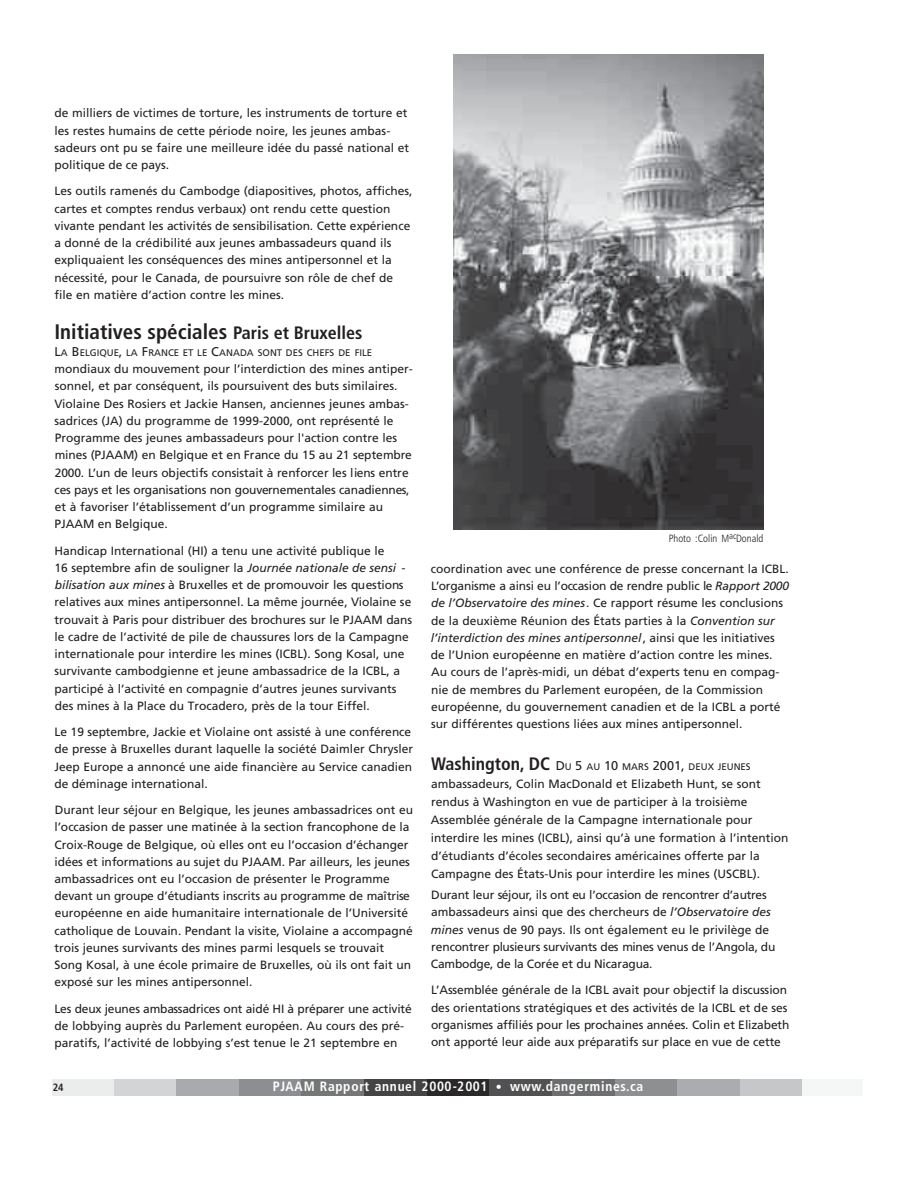
<style>
.page{position:relative;width:918px;height:1188px;background:#fff}
.page>*{position:absolute;margin:0;border:0;box-sizing:border-box;transform-origin:0 0}
.t1{font:700 condensed 21px "Frutiger";color:#231f20}
.t2{font:700 condensed 13.5px "Frutiger";letter-spacing:.055em;color:#fff}
.t3{font:12px/17.2px "Frutiger";color:#231f20}
.t4{font:300 condensed 10.5px "Frutiger";color:#231f20}
.t5{font:700 condensed 10.5px "Frutiger";color:#231f20}
.t6{font:9.6px "Frutiger";color:#231f20}
.s1{font-size:18px}
.s2{font-size:12.75px}
.s3{font-style:italic}
.s4{font-weight:700;font-stretch:condensed;font-size:18px}
.s5{font-size:12px}
</style>
<div class="page">
<img style="left:53px;top:1079px;width:749px;height:16px">
<img style="left:454px;top:54px;width:310px;height:476px">
<p class="t3" style="left:54px;top:106px;width:356px">de milliers de victimes de torture, les instruments de torture et les restes humains de cette période noire, les jeunes ambas&shy;sadeurs ont pu se faire une meilleure idée du passé national et politique de ce pays.</p>
<p class="t3" style="left:55px;top:183px;width:359px">Les outils ramenés du Cambodge (diapositives, photos, affiches, cartes et comptes rendus verbaux) ont rendu cette question vivante pendant les activités de sensibilisation. Cette expérience a donné de la crédibilité aux jeunes ambassadeurs quand ils expliquaient les conséquences des mines antipersonnel et la nécessité, pour le Canada, de poursuivre son rôle de chef de file en matière d’action contre les mines.</p>
<h1 class="t1" style="left:54px;top:323px;width:310px">Initiatives spéciales <span class="s1">Paris et Bruxelles</span></h1>
<p class="t6" style="left:54px;top:349px;width:319px"><span class="s2">L</span>A <span class="s2">B</span>ELGIQUE<span class="s2">,</span> LA <span class="s2">F</span>RANCE ET LE <span class="s2">C</span>ANADA SONT DES CHEFS DE FILE</p>
<p class="t3" style="left:54px;top:361px;width:360px">mondiaux du mouvement pour l’interdiction des mines antiper&shy;sonnel, et par conséquent, ils poursuivent des buts similaires.<br>Violaine Des Rosiers et Jackie Hansen, anciennes jeunes ambas&shy;sadrices (JA) du programme de 1999-2000, ont représenté le Programme des jeunes ambassadeurs pour l'action contre les mines (PJAAM) en Belgique et en France du 15 au 21 septembre 2000. L’un de leurs objectifs consistait à renforcer les liens entre ces pays et les organisations non gouvernementales canadiennes, et à favoriser l’établissement d’un programme similaire au PJAAM en Belgique.</p>
<p class="t3" style="left:54px;top:543px;width:359px">Handicap International (HI) a tenu une activité publique le<br>16 septembre afin de souligner la <span class="s3">Journée nationale de sensi - bilisation aux mines</span> à Bruxelles et de promouvoir les questions relatives aux mines antipersonnel. La même journée, Violaine se trouvait à Paris pour distribuer des brochures sur le PJAAM dans le cadre de l’activité de pile de chaussures lors de la Campagne internationale pour interdire les mines (ICBL). Song Kosal, une survivante cambodgienne et jeune ambassadrice de la ICBL, a participé à l’activité en compagnie d’autres jeunes survivants des mines à la Place du Trocadero, près de la tour Eiffel.</p>
<p class="t3" style="left:54px;top:724px;width:360px">Le 19 septembre, Jackie et Violaine ont assisté à une conférence de presse à Bruxelles durant laquelle la société Daimler Chrysler Jeep Europe a annoncé une aide financière au Service canadien de déminage international.</p>
<p class="t3" style="left:54px;top:802px;width:360px">Durant leur séjour en Belgique, les jeunes ambassadrices ont eu l’occasion de passer une matinée à la section francophone de la Croix-Rouge de Belgique, où elles ont eu l’occasion d’échanger idées et informations au sujet du PJAAM. Par ailleurs, les jeunes ambassadrices ont eu l’occasion de présenter le Programme devant un groupe d’étudiants inscrits au programme de maîtrise européenne en aide humanitaire internationale de l’Université catholique de Louvain. Pendant la visite, Violaine a accompagné trois jeunes survivants des mines parmi lesquels se trouvait Song Kosal, à une école primaire de Bruxelles, où ils ont fait un exposé sur les mines antipersonnel.</p>
<p class="t3" style="left:54px;top:1001px;width:359px">Les deux jeunes ambassadrices ont aidé HI à préparer une activité de lobbying auprès du Parlement européen. Au cours des pré&shy;paratifs, l’activité de lobbying s’est tenue le 21 septembre en</p>
<p class="t4" style="left:669px;top:534px;width:96px">Photo :Colin M<sup>ac</sup>Donald</p>
<p class="t3" style="left:431px;top:561px;width:360px">coordination avec une conférence de presse concernant la ICBL.<br>L’organisme a ainsi eu l’occasion de rendre public le <span class="s3">Rapport 2000 de l’Observatoire des mines</span>. Ce rapport résume les conclusions de la deuxième Réunion des États parties à la <span class="s3">Convention sur l’interdiction des mines antipersonnel</span>, ainsi que les initiatives de l’Union européenne en matière d’action contre les mines.<br>Au cours de l’après-midi, un débat d’experts tenu en compag&shy;nie de membres du Parlement européen, de la Commission européenne, du gouvernement canadien et de la ICBL a porté sur différentes questions liées aux mines antipersonnel.</p>
<p class="t6" style="left:431px;top:762px;width:321px"><span class="s4">Washington, DC</span> <span class="s2">D</span>U <span class="s2">5</span> AU <span class="s2">10</span> MARS <span class="s2">2001,</span> DEUX JEUNES</p>
<p class="t3" style="left:431px;top:775px;width:359px;line-height:18px">ambassadeurs, Colin MacDonald et Elizabeth Hunt, se sont rendus à Washington en vue de participer à la troisième Assemblée générale de la Campagne internationale pour interdire les mines (ICBL), ainsi qu’à une formation à l’intention d’étudiants d’écoles secondaires américaines offerte par la Campagne des États-Unis pour interdire les mines (USCBL).</p>
<p class="t3" style="left:431px;top:887px;width:346px">Durant leur séjour, ils ont eu l’occasion de rencontrer d’autres ambassadeurs ainsi que des chercheurs de <span class="s3">l’Observatoire des mines</span> venus de 90 pays. Ils ont également eu le privilège de rencontrer plusieurs survivants des mines venus de l’Angola, du Cambodge, de la Corée et du Nicaragua.</p>
<p class="t3" style="left:431px;top:983px;width:360px">L’Assemblée générale de la ICBL avait pour objectif la discussion des orientations stratégiques et des activités de la ICBL et de ses organismes affiliés pour les prochaines années. Colin et Elizabeth ont apporté leur aide aux préparatifs sur place en vue de cette</p>
<p class="t5" style="left:53px;top:1083px;width:12px">24</p>
<p class="t2" style="left:273px;top:1081px;width:372px">P JAAM Rapport annuel 2000-2001 <span class="s5">•</span> w w w. d a n g e r m i n e s.ca</p>
</div>
